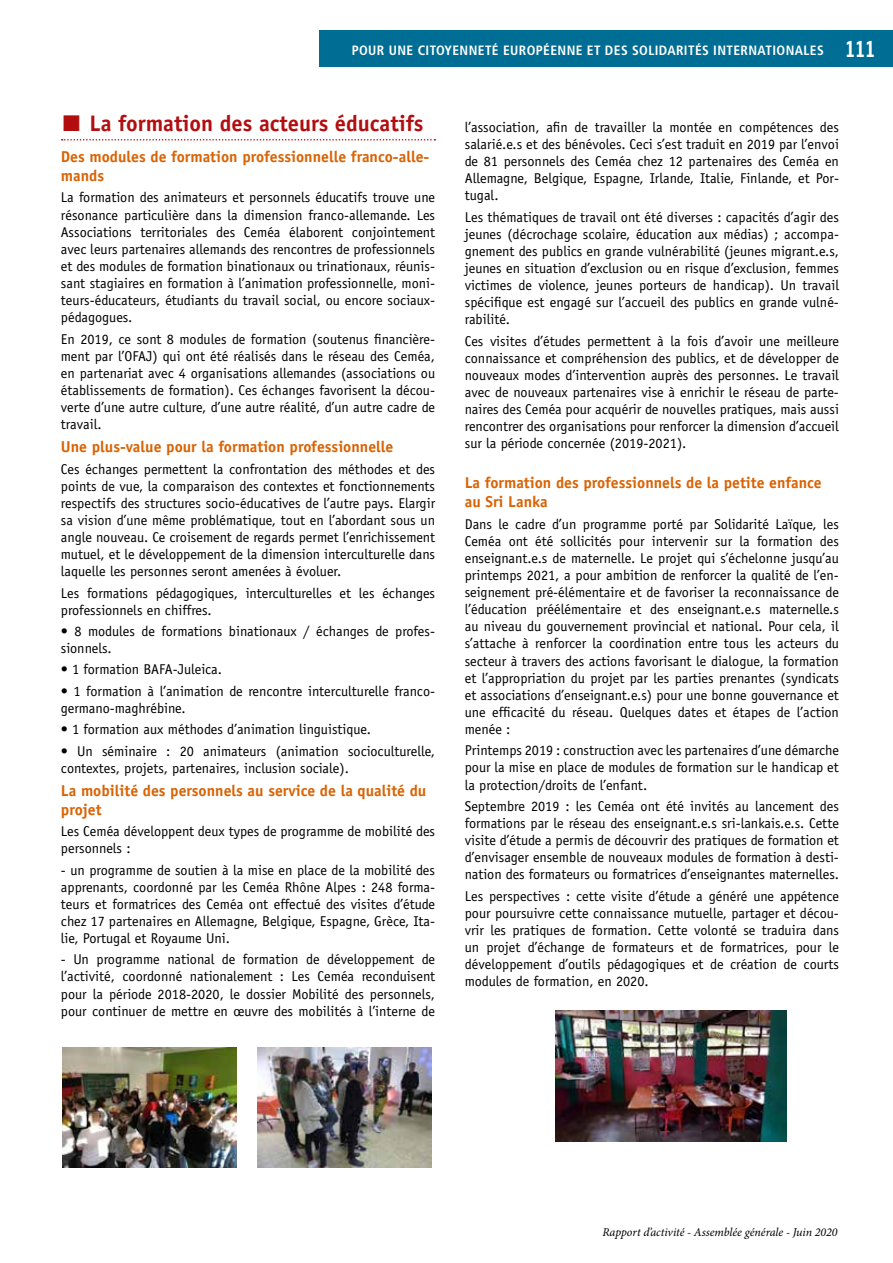
<style>
.page{position:relative;width:893px;height:1263px;background:#fff}
.page>*{position:absolute;margin:0;border:0;box-sizing:border-box;transform-origin:0 0}
.t1{font:500 27px "Solex";color:#fff}
.t2{font:700 22.5px "Officina Sans";color:#b20e10}
.t3{font:700 15.75px/18.9px "Officina Sans";color:#d96304}
.t4{font:14.25px/17.1px "Officina Sans";color:#000;text-align:justify}
.t5{font:700 condensed 13.5px "Frutiger";letter-spacing:.03em;color:#fff}
.t6{font:italic 12px "Minion Pro";letter-spacing:-.005em;color:#000}
.s1{font-family:"Lucida Sans Unicode";font-weight:400;font-size:27px}
</style>
<div class="page">
<div style="left:319px;top:30px;width:574px;height:36px;background:#006d94"></div>
<svg style="left:62px;top:139px;width:373px;height:2px"></svg>
<img style="left:63px;top:1047px;width:173px;height:121px">
<img style="left:257px;top:1047px;width:174px;height:121px">
<img style="left:555px;top:1011px;width:231px;height:130px">
<p class="t5" style="left:352px;top:42px;width:474px">POUR UNE CITOYENNETÉ EUROPÉENNE ET DES SOLIDARITÉS INTERNATIONALES</p>
<h1 class="t1" style="left:846px;top:30px;width:31px">111</h1>
<h2 class="t2" style="left:61px;top:109px;width:364px"><span class="s1">■</span> La formation des acteurs éducatifs</h2>
<p class="t3" style="left:61px;top:147px;width:370px">Des modules de formation professionnelle franco-alle&shy;mands</p>
<p class="t4" style="left:61px;top:189px;width:376px">La formation des animateurs et personnels éducatifs trouve une résonance particulière dans la dimension franco-allemande. Les Associations territoriales des Ceméa élaborent conjointement avec leurs partenaires allemands des rencontres de professionnels et des modules de formation binationaux ou trinationaux, réunis&shy;sant stagiaires en formation à l’animation professionnelle, moni&shy;teurs-éducateurs, étudiants du travail social, ou encore sociaux&shy;pédagogues.</p>
<p class="t4" style="left:61px;top:330px;width:376px">En 2019, ce sont 8 modules de formation (soutenus financière&shy;ment par l’OFAJ) qui ont été réalisés dans le réseau des Ceméa, en partenariat avec 4 organisations allemandes (associations ou établissements de formation). Ces échanges favorisent la décou&shy;verte d’une autre culture, d’une autre réalité, d’un autre cadre de travail.</p>
<p class="t3" style="left:61px;top:437px;width:334px">Une plus-value pour la formation professionnelle</p>
<p class="t4" style="left:61px;top:460px;width:376px">Ces échanges permettent la confrontation des méthodes et des points de vue, la comparaison des contextes et fonctionnements respectifs des structures socio-éducatives de l’autre pays. Elargir sa vision d’une même problématique, tout en l’abordant sous un angle nouveau. Ce croisement de regards permet l’enrichissement mutuel, et le développement de la dimension interculturelle dans laquelle les personnes seront amenées à évoluer.</p>
<p class="t4" style="left:61px;top:584px;width:376px">Les formations pédagogiques, interculturelles et les échanges professionnels en chiffres.</p>
<p class="t4" style="left:61px;top:623px;width:376px">• 8 modules de formations binationaux / échanges de profes&shy;sionnels.</p>
<p class="t4" style="left:61px;top:661px;width:163px">• 1 formation BAFA-Juleica.</p>
<p class="t4" style="left:61px;top:682px;width:376px">• 1 formation à l’animation de rencontre interculturelle franco&shy;germano-maghrébine.</p>
<p class="t4" style="left:61px;top:721px;width:311px">• 1 formation aux méthodes d’animation linguistique.</p>
<p class="t4" style="left:61px;top:742px;width:376px">• Un séminaire : 20 animateurs (animation socioculturelle, contextes, projets, partenaires, inclusion sociale).</p>
<p class="t3" style="left:61px;top:781px;width:367px">La mobilité des personnels au service de la qualité du projet</p>
<p class="t4" style="left:61px;top:823px;width:376px">Les Ceméa développent deux types de programme de mobilité des personnels :</p>
<p class="t4" style="left:61px;top:861px;width:376px">- un programme de soutien à la mise en place de la mobilité des apprenants, coordonné par les Ceméa Rhône Alpes : 248 forma&shy;teurs et formatrices des Ceméa ont effectué des visites d’étude chez 17 partenaires en Allemagne, Belgique, Espagne, Grèce, Ita&shy;lie, Portugal et Royaume Uni.</p>
<p class="t4" style="left:61px;top:951px;width:376px">- Un programme national de formation de développement de l’activité, coordonné nationalement : Les Ceméa reconduisent pour la période 2018-2020, le dossier Mobilité des personnels, pour continuer de mettre en œuvre des mobilités à l’interne de</p>
<p class="t4" style="left:465px;top:119px;width:376px">l’association, afin de travailler la montée en compétences des salarié.e.s et des bénévoles. Ceci s’est traduit en 2019 par l’envoi de 81 personnels des Ceméa chez 12 partenaires des Ceméa en Allemagne, Belgique, Espagne, Irlande, Italie, Finlande, et Por&shy;tugal.</p>
<p class="t4" style="left:465px;top:208px;width:376px">Les thématiques de travail ont été diverses : capacités d’agir des jeunes (décrochage scolaire, éducation aux médias) ; accompa&shy;gnement des publics en grande vulnérabilité (jeunes migrant.e.s, jeunes en situation d’exclusion ou en risque d’exclusion, femmes victimes de violence, jeunes porteurs de handicap). Un travail spécifique est engagé sur l’accueil des publics en grande vulné&shy;rabilité.</p>
<p class="t4" style="left:465px;top:332px;width:376px">Ces visites d’études permettent à la fois d’avoir une meilleure connaissance et compréhension des publics, et de développer de nouveaux modes d’intervention auprès des personnes. Le travail avec de nouveaux partenaires vise à enrichir le réseau de parte&shy;naires des Ceméa pour acquérir de nouvelles pratiques, mais aussi rencontrer des organisations pour renforcer la dimension d’accueil sur la période concernée (2019-2021).</p>
<p class="t3" style="left:465px;top:473px;width:359px">La formation des professionnels de la petite enfance au Sri Lanka</p>
<p class="t4" style="left:465px;top:515px;width:376px">Dans le cadre d’un programme porté par Solidarité Laïque, les Ceméa ont été sollicités pour intervenir sur la formation des enseignant.e.s de maternelle. Le projet qui s’échelonne jusqu’au printemps 2021, a pour ambition de renforcer la qualité de l’en&shy;seignement pré-élémentaire et de favoriser la reconnaissance de l’éducation préélémentaire et des enseignant.e.s maternelle.s au niveau du gouvernement provincial et national. Pour cela, il s’attache à renforcer la coordination entre tous les acteurs du secteur à travers des actions favorisant le dialogue, la formation et l’appropriation du projet par les parties prenantes (syndicats et associations d’enseignant.e.s) pour une bonne gouvernance et une efficacité du réseau. Quelques dates et étapes de l’action menée :</p>
<p class="t4" style="left:465px;top:742px;width:376px">Printemps 2019 : construction avec les partenaires d’une démarche pour la mise en place de modules de formation sur le handicap et la protection/droits de l’enfant.</p>
<p class="t4" style="left:465px;top:797px;width:376px">Septembre 2019 : les Ceméa ont été invités au lancement des formations par le réseau des enseignant.e.s sri-lankais.e.s. Cette visite d’étude a permis de découvrir des pratiques de formation et d’envisager ensemble de nouveaux modules de formation à desti&shy;nation des formateurs ou formatrices d’enseignantes maternelles.</p>
<p class="t4" style="left:465px;top:887px;width:376px">Les perspectives : cette visite d’étude a généré une appétence pour poursuivre cette connaissance mutuelle, partager et décou&shy;vrir les pratiques de formation. Cette volonté se traduira dans un projet d’échange de formateurs et de formatrices, pour le développement d’outils pédagogiques et de création de courts modules de formation, en 2020.</p>
<p class="t6" style="left:602px;top:1223px;width:237px">Rapport d’activité - Assemblée générale - Juin 2020</p>
</div>
